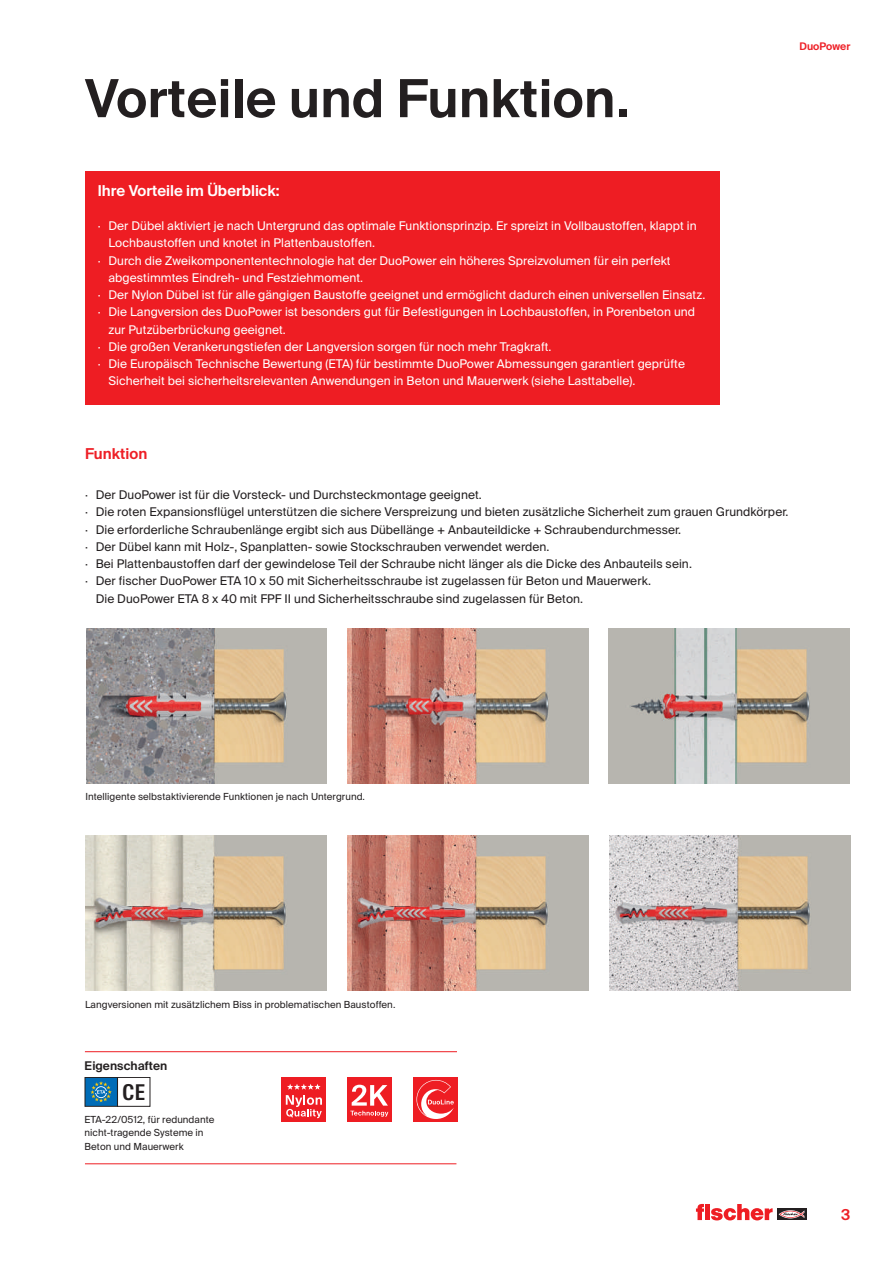
<style>
.page{position:relative;width:893px;height:1263px;background:#fff}
.page>*{position:absolute;margin:0;border:0;box-sizing:border-box;transform-origin:0 0}
.t1{font:600 52.5px "fischerstrong";letter-spacing:.005em;color:#231f20}
.t2{font:600 21.75px "fischerstrong Cond";color:#231f20}
.t3{font:600 15px "fischerstrong";color:#fff}
.t4{font:600 15px "fischerstrong";letter-spacing:.005em;color:#ee1f26}
.t5{font:12px "fischerstrong";letter-spacing:.005em;color:#fff}
.t6{font:12px "fischerstrong";letter-spacing:.005em;color:#231f20}
.t7{font:600 12px "fischerstrong";letter-spacing:.005em;color:#231f20}
.t8{font:600 10.5px "fischerstrong";letter-spacing:.005em;color:#ee1f26}
.t9{font:9.75px/13.5px "fischerstrong";letter-spacing:.005em;color:#231f20}
</style>
<div class="page">
<svg style="left:777px;top:1208px;width:29px;height:12px"></svg>
<svg style="left:779px;top:1210px;width:25px;height:8px"></svg>
<svg style="left:696px;top:1204px;width:77px;height:16px"></svg>
<img style="left:86px;top:629px;width:241px;height:155px">
<img style="left:347px;top:629px;width:241px;height:155px">
<img style="left:608px;top:629px;width:241px;height:155px">
<img style="left:85px;top:836px;width:241px;height:155px">
<img style="left:347px;top:836px;width:241px;height:155px">
<img style="left:609px;top:836px;width:242px;height:155px">
<hr style="left:85px;top:1051px;width:372px;height:1px;background:#ee1d23">
<hr style="left:85px;top:1163px;width:371px;height:1px;background:#ee1d23">
<div style="left:85px;top:1077px;width:32px;height:29px;background:#006cb7"></div>
<svg style="left:90px;top:1081px;width:22px;height:21px"></svg>
<div style="left:85px;top:1077px;width:33px;height:30px;border:1px solid #231f20"></div>
<div style="left:117px;top:1077px;width:33px;height:30px;border:1px solid #231f20"></div>
<div style="left:347px;top:1077px;width:45px;height:45px;background:#ee1d23"></div>
<svg style="left:350px;top:1111px;width:38px;height:6px"></svg>
<svg style="left:352px;top:1085px;width:36px;height:20px"></svg>
<div style="left:282px;top:1077px;width:44px;height:45px;background:#ee1d23"></div>
<svg style="left:286px;top:1084px;width:36px;height:34px"></svg>
<div style="left:413px;top:1077px;width:44px;height:45px;background:#ee1d23"></div>
<svg style="left:416px;top:1080px;width:38px;height:39px"></svg>
<div style="left:85px;top:171px;width:634px;height:233px;background:#ee1d23"></div>
<h1 class="t1" style="left:85px;top:68px;width:546px">Vorteile und Funktion.</h1>
<p class="t8" style="left:799px;top:41px;width:52px">DuoPower</p>
<p class="t3" style="left:98px;top:182px;width:183px">Ihre Vorteile im Überblick:</p>
<p class="t5" style="left:98px;top:219px;width:600px">· Der Dübel aktiviert je nach Untergrund das optimale Funktionsprinzip. Er spreizt in Vollbaustoffen, klappt in</p>
<p class="t5" style="left:108px;top:236px;width:268px">Lochbaustoffen und knotet in Plattenbaustoffen.</p>
<p class="t5" style="left:98px;top:253px;width:574px">· Durch die Zweikomponententechnologie hat der DuoPower ein höheres Spreizvolumen für ein perfekt</p>
<p class="t5" style="left:108px;top:271px;width:256px">abgestimmtes Eindreh- und Festziehmoment.</p>
<p class="t5" style="left:98px;top:288px;width:609px">· Der Nylon Dübel ist für alle gängigen Baustoffe geeignet und ermöglicht dadurch einen universellen Einsatz.</p>
<p class="t5" style="left:98px;top:305px;width:599px">· Die Langversion des DuoPower ist besonders gut für Befestigungen in Lochbaustoffen, in Porenbeton und</p>
<p class="t5" style="left:108px;top:322px;width:179px">zur Putzüberbrückung geeignet.</p>
<p class="t5" style="left:98px;top:340px;width:455px">· Die großen Verankerungstiefen der Langversion sorgen für noch mehr Tragkraft.</p>
<p class="t5" style="left:98px;top:357px;width:589px">· Die Europäisch Technische Bewertung (ETA) für bestimmte DuoPower Abmessungen garantiert geprüfte</p>
<p class="t5" style="left:108px;top:374px;width:528px">Sicherheit bei sicherheitsrelevanten Anwendungen in Beton und Mauerwerk (siehe Lasttabelle).</p>
<p class="t4" style="left:85px;top:445px;width:64px">Funktion</p>
<p class="t6" style="left:85px;top:488px;width:398px">· Der DuoPower ist für die Vorsteck- und Durchsteckmontage geeignet.</p>
<p class="t6" style="left:85px;top:505px;width:705px">· Die roten Expansionsflügel unterstützen die sichere Verspreizung und bieten zusätzliche Sicherheit zum grauen Grundkörper.</p>
<p class="t6" style="left:85px;top:522px;width:598px">· Die erforderliche Schraubenlänge ergibt sich aus Dübellänge + Anbauteildicke + Schraubendurchmesser.</p>
<p class="t6" style="left:85px;top:540px;width:466px">· Der Dübel kann mit Holz-, Spanplatten- sowie Stockschrauben verwendet werden.</p>
<p class="t6" style="left:85px;top:557px;width:608px">· Bei Plattenbaustoffen darf der gewindelose Teil der Schraube nicht länger als die Dicke des Anbauteils sein.</p>
<p class="t6" style="left:85px;top:574px;width:567px">· Der fischer DuoPower ETA 10 x 50 mit Sicherheitsschraube ist zugelassen für Beton und Mauerwerk.</p>
<p class="t6" style="left:96px;top:591px;width:489px">Die DuoPower ETA 8 x 40 mit FPF II und Sicherheitsschraube sind zugelassen für Beton.</p>
<p class="t9" style="left:85px;top:790px;width:281px">Intelligente selbstaktivierende Funktionen je nach Untergrund.</p>
<p class="t9" style="left:85px;top:997px;width:312px">Langversionen mit zusätzlichem Biss in problematischen Baustoffen.</p>
<p class="t7" style="left:85px;top:1058px;width:84px">Eigenschaften</p>
<h2 class="t2" style="left:122px;top:1079px;width:24px">CE</h2>
<p class="t9" style="left:85px;top:1113px;width:131px">ETA-22/0512, für redundante nicht-tragende Systeme in<br>Beton und Mauerwerk</p>
<p class="t4" style="left:841px;top:1206px;width:11px">3</p>
</div>
